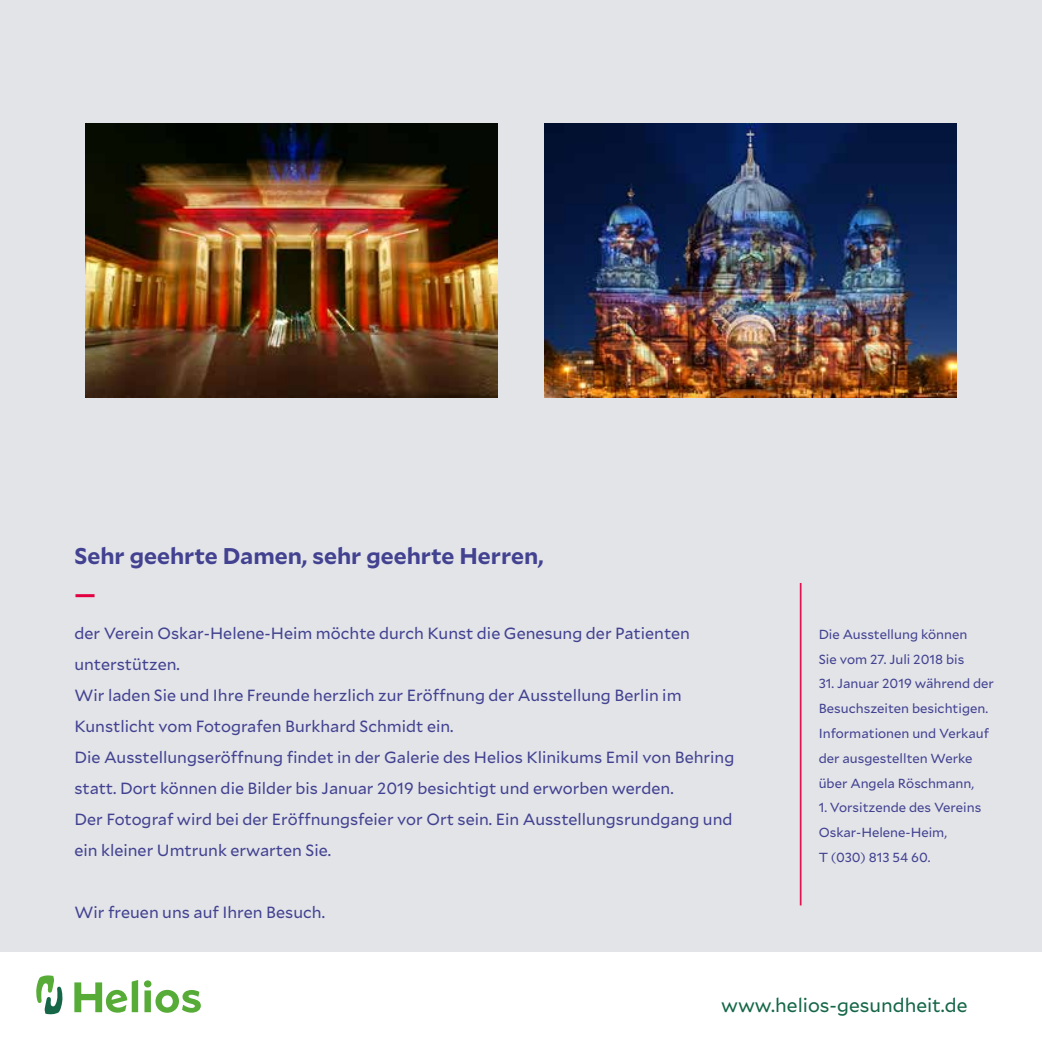
<style>
.page{position:relative;width:1042px;height:1042px;background:#fff}
.page>*{position:absolute;margin:0;border:0;box-sizing:border-box;transform-origin:0 0}
.t1{font:700 22.75px "Mallory";color:#424291}
.t2{font:700 22.75px "Mallory";color:#e20040}
.t3{font:19.25px "Mallory";color:#156748}
.t4{font:16.1px/31px "Mallory";color:#424291}
.t5{font:13.12px/24.8px "Mallory";color:#424291}
</style>
<div class="page">
<div style="left:0;top:0;width:1042px;height:961px;background:#e3e4e8"></div>
<div style="left:0;top:952px;width:1042px;height:90px;background:#fff"></div>
<svg style="left:144px;top:980px;width:57px;height:33px"></svg>
<svg style="left:74px;top:980px;width:64px;height:32px"></svg>
<svg style="left:36px;top:975px;width:27px;height:39px"></svg>
<hr style="left:800px;top:583px;width:1px;height:322px;background:#e20040">
<img style="left:86px;top:123px;width:411px;height:275px">
<img style="left:544px;top:123px;width:412px;height:275px">
<h1 class="t1" style="left:74px;top:539px;width:471px">Sehr geehrte Damen, sehr geehrte Herren,</h1>
<h1 class="t2" style="left:74px;top:576px;width:23px">—</h1>
<p class="t4" style="left:74px;top:617px;width:661px">der Verein Oskar-Helene-Heim möchte durch Kunst die Genesung der Patienten unterstützen.<br>Wir laden Sie und Ihre Freunde herzlich zur Eröffnung der Ausstellung Berlin im Kunstlicht vom Fotografen Burkhard Schmidt ein.<br>Die Ausstellungseröffnung findet in der Galerie des Helios Klinikums Emil von Behring statt. Dort können die Bilder bis Januar 2019 besichtigt und erworben werden.<br>Der Fotograf wird bei der Eröffnungsfeier vor Ort sein. Ein Ausstellungsrundgang und ein kleiner Umtrunk erwarten Sie.</p>
<p class="t4" style="left:74px;top:896px;width:252px">Wir freuen uns auf Ihren Besuch.</p>
<p class="t5" style="left:819px;top:621px;width:150px">Die Ausstellung können<br>Sie vom 27. Juli 2018 bis</p>
<p class="t5" style="left:819px;top:670px;width:177px">31. Januar 2019 während der<br>Besuchszeiten besichtigen.<br>Informationen und Verkauf der ausgestellten Werke über Angela Röschmann,</p>
<p class="t5" style="left:819px;top:795px;width:164px">1. Vorsitzende des Vereins<br>Oskar-Helene-Heim,<br>T (030) 813 54 60.</p>
<p class="t3" style="left:721px;top:991px;width:248px">www.helios-gesundheit.de</p>
</div>
